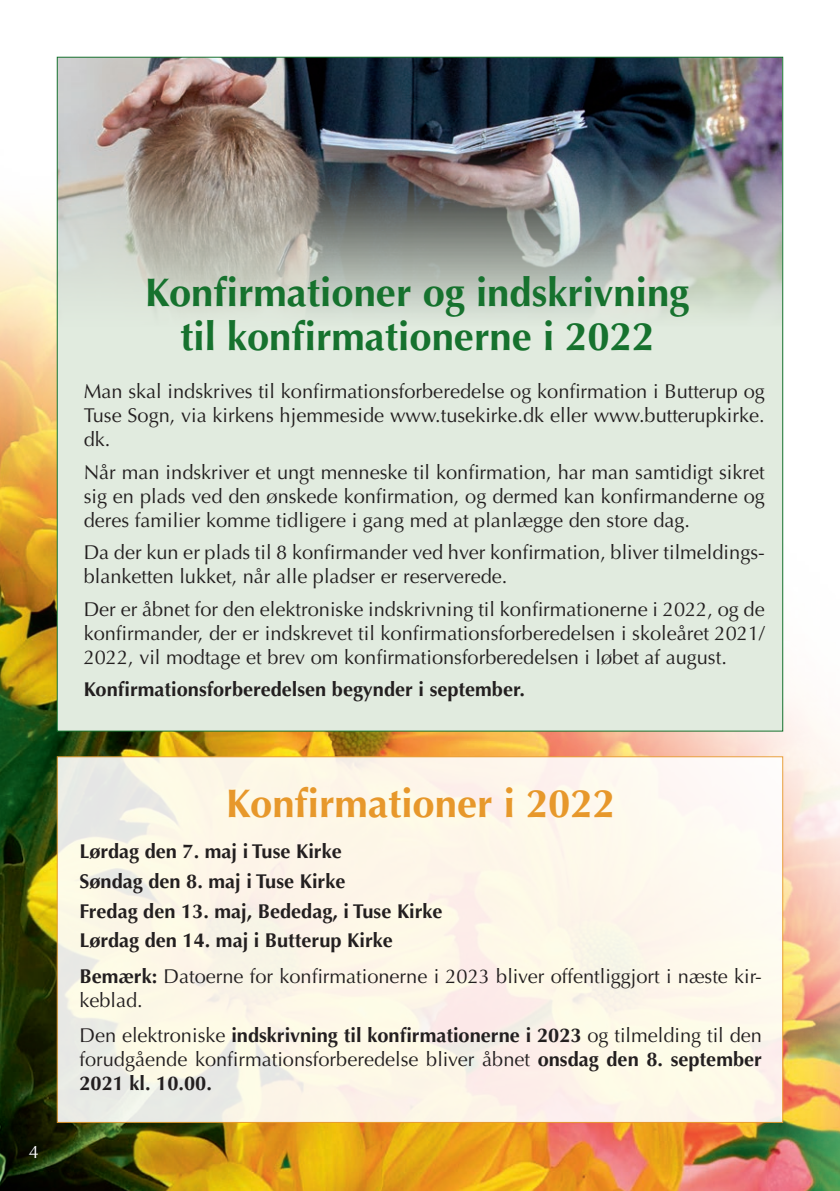
<style>
.page{position:relative;width:840px;height:1191px;background:#fff}
.page>*{position:absolute;margin:0;border:0;box-sizing:border-box;transform-origin:0 0}
.t1{font:700 40px "Optima LT Std";color:#16722e}
.t2{font:700 40px "Optima LT Std";color:#e7982b}
.t3{font:20px/24px "Optima LT Std";color:#231f20;text-align:justify}
.t4{font:700 20px "Optima LT Std";color:#231f20}
.t5{font:18px "Optima LT Std";color:#fff}
.s1{font-weight:700}
</style>
<div class="page">
<img style="left:0;top:142px;width:839px;height:1049px">
<div style="left:57px;top:57px;width:725px;height:674px;background:#e1ebdf"></div>
<img style="left:59px;top:59px;width:721px;height:255px">
<svg style="left:57px;top:756px;width:725px;height:367px;background:#fbf4e7"></svg>
<p class="t5" style="left:29px;top:1141px;width:12px">4</p>
<p class="t1" style="left:145px;top:269px;width:545px">Konfirmationer og indskrivning</p>
<p class="t1" style="left:180px;top:313px;width:475px">til konfirmationerne i 2022</p>
<p class="t3" style="left:84px;top:379px;width:682px">Man skal indskrives til konfirmationsforberedelse og konfirmation i Butterup og Tuse Sogn, via kirkens hjemmeside www.tusekirke.dk eller www.butterupkirke. dk.</p>
<p class="t3" style="left:84px;top:460px;width:682px">Når man indskriver et ungt menneske til konfirmation, har man samtidigt sikret sig en plads ved den ønskede konfirmation, og dermed kan konfirmanderne og deres familier komme tidligere i gang med at planlægge den store dag.</p>
<p class="t3" style="left:84px;top:540px;width:682px">Da der kun er plads til 8 konfirmander ved hver konfirmation, bliver tilmeldings&shy;blanketten lukket, når alle pladser er reserverede.</p>
<p class="t3" style="left:84px;top:597px;width:682px">Der er åbnet for den elektroniske indskrivning til konfirmationerne i 2022, og de konfirmander, der er indskrevet til konfirmationsforberedelsen i skoleåret 2021/ 2022, vil modtage et brev om konfirmationsforberedelsen i løbet af august.</p>
<p class="t4" style="left:84px;top:678px;width:442px">Konfirmationsforberedelsen begynder i september.</p>
<p class="t2" style="left:226px;top:780px;width:390px">Konfirmationer i 2022</p>
<p class="t4" style="left:79px;top:839px;width:263px">Lørdag den 7. maj i Tuse Kirke</p>
<p class="t4" style="left:79px;top:869px;width:267px">Søndag den 8. maj i Tuse Kirke</p>
<p class="t4" style="left:79px;top:899px;width:364px">Fredag den 13. maj, Bededag, i Tuse Kirke</p>
<p class="t4" style="left:79px;top:928px;width:315px">Lørdag den 14. maj i Butterup Kirke</p>
<p class="t3" style="left:79px;top:964px;width:683px"><span class="s1">Bemærk:</span> Datoerne for konfirmationerne i 2023 bliver offentliggjort i næste kir&shy;keblad.</p>
<p class="t3" style="left:79px;top:1023px;width:683px">Den elektroniske <span class="s1">indskrivning til konfirmationerne i 2023</span> og tilmelding til den forudgående konfirmationsforberedelse bliver åbnet <span class="s1">onsdag den 8. september 2021 kl. 10.00.</span></p>
</div>
